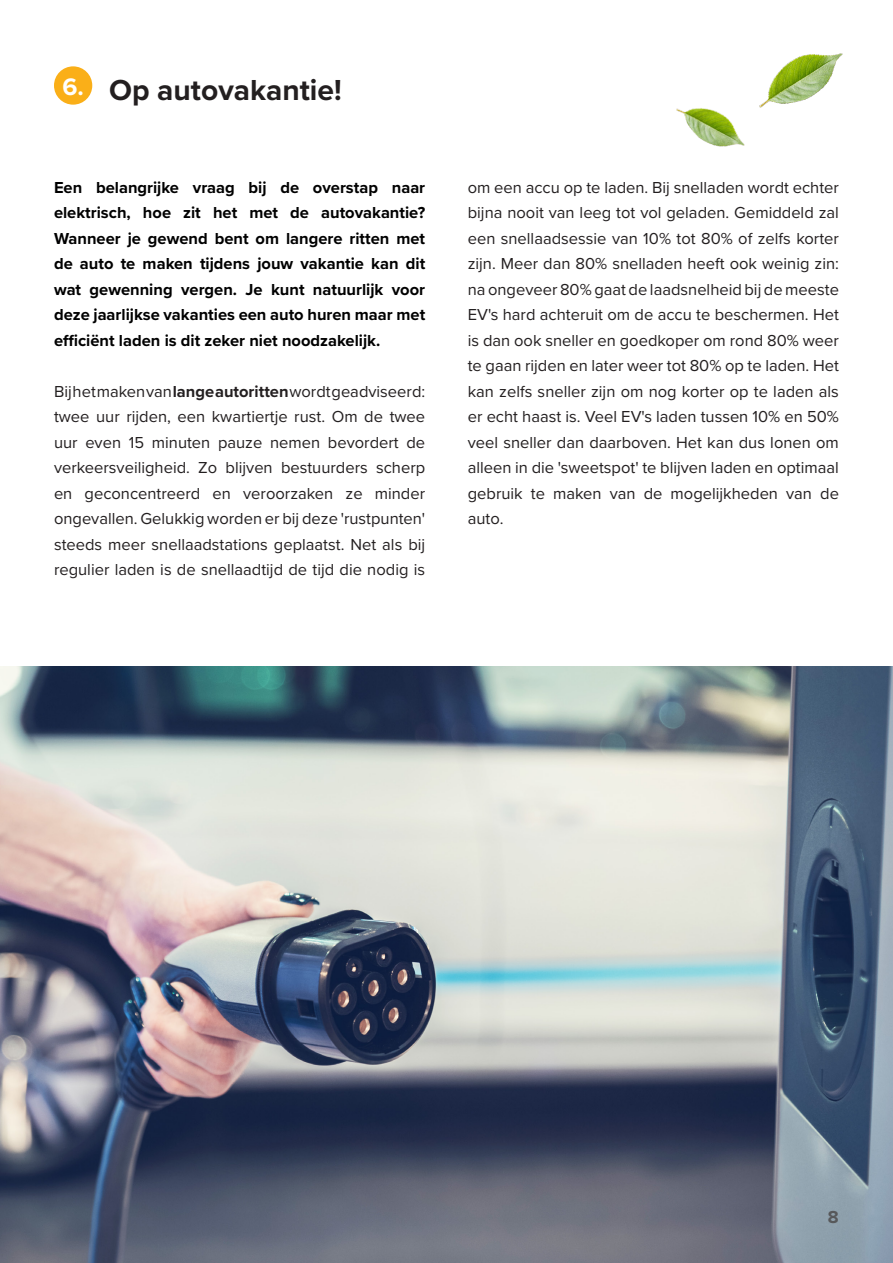
<style>
.page{position:relative;width:893px;height:1263px;background:#fff}
.page>*{position:absolute;margin:0;border:0;box-sizing:border-box;transform-origin:0 0}
.Koppen{font:700 30px "Proxima Nova";color:#231f20}
.t1{font:700 24.75px "Proxima Nova";color:#fff}
.t2{font:700 18px "Proxima Nova";color:#57585a}
.t3{font:16.5px/25.5px "Proxima Nova";color:#231f20;text-align:justify}
.t4{font:700 16.5px/25.5px "Proxima Nova";color:#000001;text-align:justify}
.s1{font-weight:700}
</style>
<div class="page">
<img style="left:0;top:666px;width:893px;height:597px">
<div style="left:54px;top:66px;width:38px;height:39px;background:#faaf18;border-radius:50%"></div>
<img style="left:676px;top:53px;width:167px;height:94px">
<p class="t1" style="left:62px;top:69px;width:23px">6.</p>
<p class="Koppen" style="left:109px;top:68px;width:234px">Op autovakantie!</p>
<p class="t4" style="left:54px;top:174px;width:373px">Een belangrijke vraag bij de overstap naar elektrisch, hoe zit het met de autovakantie?<br>Wanneer je gewend bent om langere ritten met de auto te maken tijdens jouw vakantie kan dit wat gewenning vergen. Je kunt natuurlijk voor deze jaarlijkse vakanties een auto huren maar met efficiënt laden is dit zeker niet noodzakelijk.</p>
<p class="t3" style="left:54px;top:378px;width:373px">Bij het maken van <span class="s1">lange autoritten</span> wordt geadviseerd: twee uur rijden, een kwartiertje rust. Om de twee uur even 15 minuten pauze nemen bevordert de verkeersveiligheid. Zo blijven bestuurders scherp en geconcentreerd en veroorzaken ze minder ongevallen. Gelukkig worden er bij deze 'rustpunten' steeds meer snellaadstations geplaatst. Net als bij regulier laden is de snellaadtijd de tijd die nodig is</p>
<p class="t3" style="left:468px;top:174px;width:373px">om een accu op te laden. Bij snelladen wordt echter bijna nooit van leeg tot vol geladen. Gemiddeld zal een snellaadsessie van 10% tot 80% of zelfs korter zijn. Meer dan 80% snelladen heeft ook weinig zin: na ongeveer 80% gaat de laadsnelheid bij de meeste EV's hard achteruit om de accu te beschermen. Het is dan ook sneller en goedkoper om rond 80% weer te gaan rijden en later weer tot 80% op te laden. Het kan zelfs sneller zijn om nog korter op te laden als er echt haast is. Veel EV's laden tussen 10% en 50% veel sneller dan daarboven. Het kan dus lonen om alleen in die 'sweetspot' te blijven laden en optimaal gebruik te maken van de mogelijkheden van de auto.</p>
<p class="t2" style="left:828px;top:1204px;width:12px">8</p>
</div>
